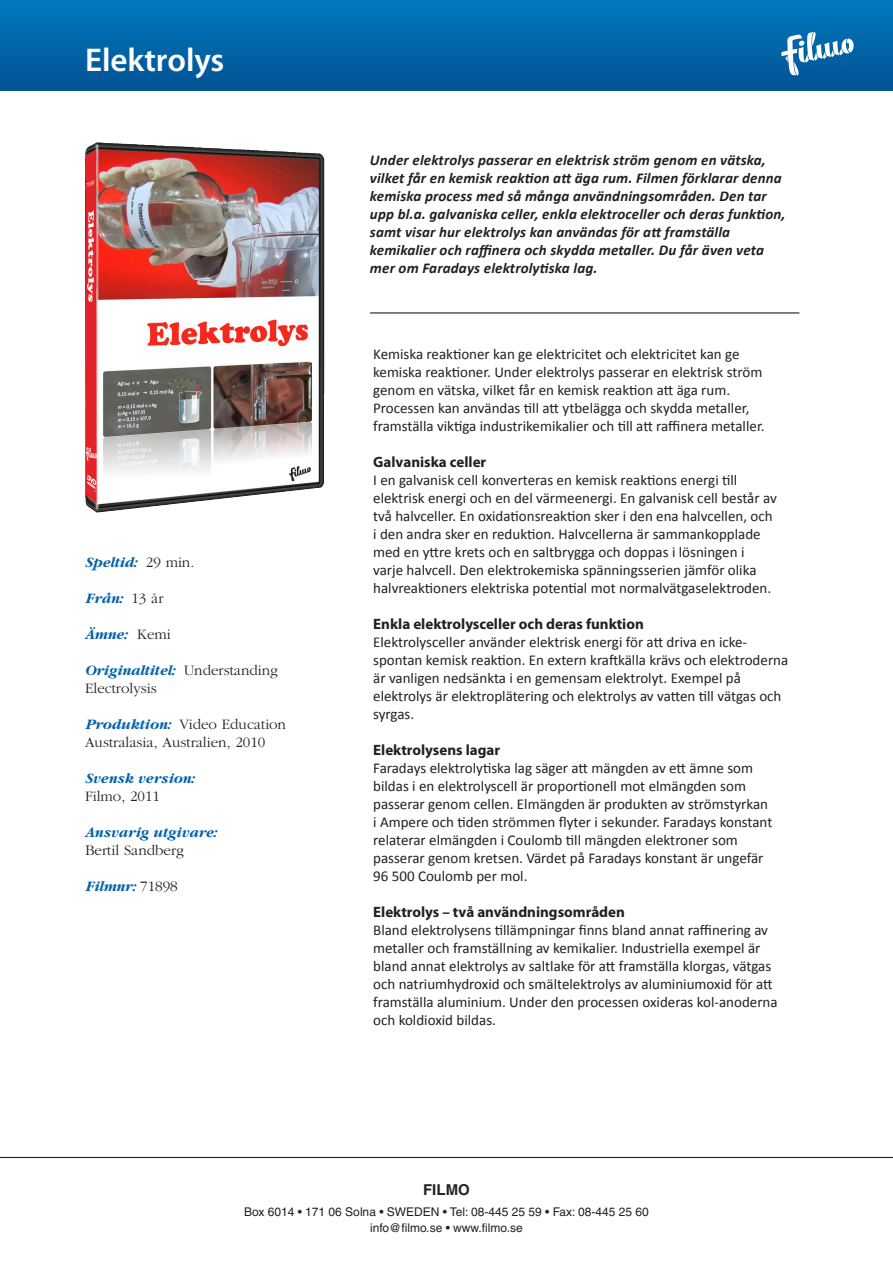
<style>
.page{position:relative;width:893px;height:1263px;background:#fff}
.page>*{position:absolute;margin:0;border:0;box-sizing:border-box;transform-origin:0 0}
.Underrubrik_1{font:600 33px "Myriad Pro";color:#fff}
.t1{font:15px/18px "Calibri";color:#231f20}
.t2{font:italic 700 15px/18px "Calibri";letter-spacing:.01em;color:#231f20}
.t3{font:300 15px/18px "Garamond";color:#231f20}
.t4{font:700 15px "Myriad Pro";color:#231f20}
.t5{font:italic 700 15px "Garamond";color:#0161ab}
.t6{font:700 15px "Helvetica";color:#231f20}
.t7{font:12px/16.5px "Helvetica";color:#231f20;text-align:center}
.s1{font-weight:300;font-style:normal;color:#231f20}
.s2{font-weight:700;font-style:italic;color:#0161ab}
</style>
<div class="page">
<hr style="left:0;top:1157px;width:893px;height:1px;background:#231f20">
<svg style="left:0;top:0;width:893px;height:91px;background:#0065a9"></svg>
<svg style="left:781px;top:32px;width:73px;height:43px"></svg>
<img style="left:85px;top:143px;width:239px;height:369px">
<hr style="left:370px;top:312px;width:429px;height:1px;background:#231f20">
<p class="Underrubrik_1" style="left:85px;top:39px;width:141px">Elektrolys</p>
<p class="t5" style="left:85px;top:554px;width:111px">Speltid: <span class="s1">29 min.</span></p>
<p class="t5" style="left:85px;top:590px;width:80px">Från: <span class="s1">13 år</span></p>
<p class="t5" style="left:85px;top:626px;width:87px">Ämne: <span class="s1">Kemi</span></p>
<p class="t3" style="left:85px;top:661px;width:194px"><span class="s2">Originaltitel:</span> Understanding<br>Electrolysis</p>
<p class="t3" style="left:85px;top:715px;width:202px"><span class="s2">Produktion:</span> Video Education<br>Australasia, Australien, 2010</p>
<p class="t5" style="left:85px;top:770px;width:111px">Svensk version:</p>
<p class="t3" style="left:85px;top:787px;width:76px">Filmo, 2011</p>
<p class="t5" style="left:85px;top:824px;width:134px">Ansvarig utgivare:</p>
<p class="t3" style="left:85px;top:841px;width:100px">Bertil Sandberg</p>
<p class="t5" style="left:85px;top:878px;width:94px">Filmnr: <span class="s1">71898</span></p>
<p class="t2" style="left:370px;top:151px;width:417px">Under elektrolys passerar en elektrisk ström genom en vätska, vilket får en kemisk reaktion att äga rum. Filmen förklarar denna kemiska process med så många användningsområden. Den tar upp bl.a. galvaniska celler, enkla elektroceller och deras funktion, samt visar hur elektrolys kan användas för att framställa kemikalier och raffinera och skydda metaller. Du får även veta mer om Faradays elektrolytiska lag.</p>
<p class="t1" style="left:373px;top:345px;width:393px">Kemiska reaktioner kan ge elektricitet och elektricitet kan ge kemiska reaktioner. Under elektrolys passerar en elektrisk ström genom en vätska, vilket får en kemisk reaktion att äga rum.<br>Processen kan användas till att ytbelägga och skydda metaller, framställa viktiga industrikemikalier och till att raffinera metaller.</p>
<p class="t4" style="left:373px;top:452px;width:115px">Galvaniska celler</p>
<p class="t1" style="left:373px;top:471px;width:405px">I en galvanisk cell konverteras en kemisk reaktions energi till elektrisk energi och en del värmeenergi. En galvanisk cell består av två halvceller. En oxidationsreaktion sker i den ena halvcellen, och i den andra sker en reduktion. Halvcellerna är sammankopplade med en yttre krets och en saltbrygga och doppas i lösningen i varje halvcell. Den elektrokemiska spänningsserien jämför olika halvreaktioners elektriska potential mot normalvätgaselektroden.</p>
<p class="t4" style="left:373px;top:614px;width:272px">Enkla elektrolysceller och deras funktion</p>
<p class="t1" style="left:373px;top:633px;width:417px">Elektrolysceller använder elektrisk energi för att driva en icke&shy;spontan kemisk reaktion. En extern kraftkälla krävs och elektroderna är vanligen nedsänkta i en gemensam elektrolyt. Exempel på elektrolys är elektroplätering och elektrolys av vatten till vätgas och syrgas.</p>
<p class="t4" style="left:373px;top:740px;width:128px">Elektrolysens lagar</p>
<p class="t1" style="left:373px;top:759px;width:401px">Faradays elektrolytiska lag säger att mängden av ett ämne som bildas i en elektrolyscell är proportionell mot elmängden som passerar genom cellen. Elmängden är produkten av strömstyrkan i Ampere och tiden strömmen flyter i sekunder. Faradays konstant relaterar elmängden i Coulomb till mängden elektroner som passerar genom kretsen. Värdet på Faradays konstant är ungefär 96 500 Coulomb per mol.</p>
<p class="t4" style="left:373px;top:902px;width:253px">Elektrolys – två användningsområden</p>
<p class="t1" style="left:373px;top:921px;width:406px">Bland elektrolysens tillämpningar finns bland annat raffinering av metaller och framställning av kemikalier. Industriella exempel är bland annat elektrolys av saltlake för att framställa klorgas, vätgas och natriumhydroxid och smältelektrolys av aluminiumoxid för att framställa aluminium. Under den processen oxideras kol-anoderna och koldioxid bildas.</p>
<p class="t6" style="left:423px;top:1180px;width:48px">FILMO</p>
<p class="t7" style="left:244px;top:1203px;width:406px">Box 6014 • 171 06 Solna • SWEDEN • Tel: 08-445 25 59 • Fax: 08-445 25 60 info@filmo.se • www.filmo.se</p>
</div>
